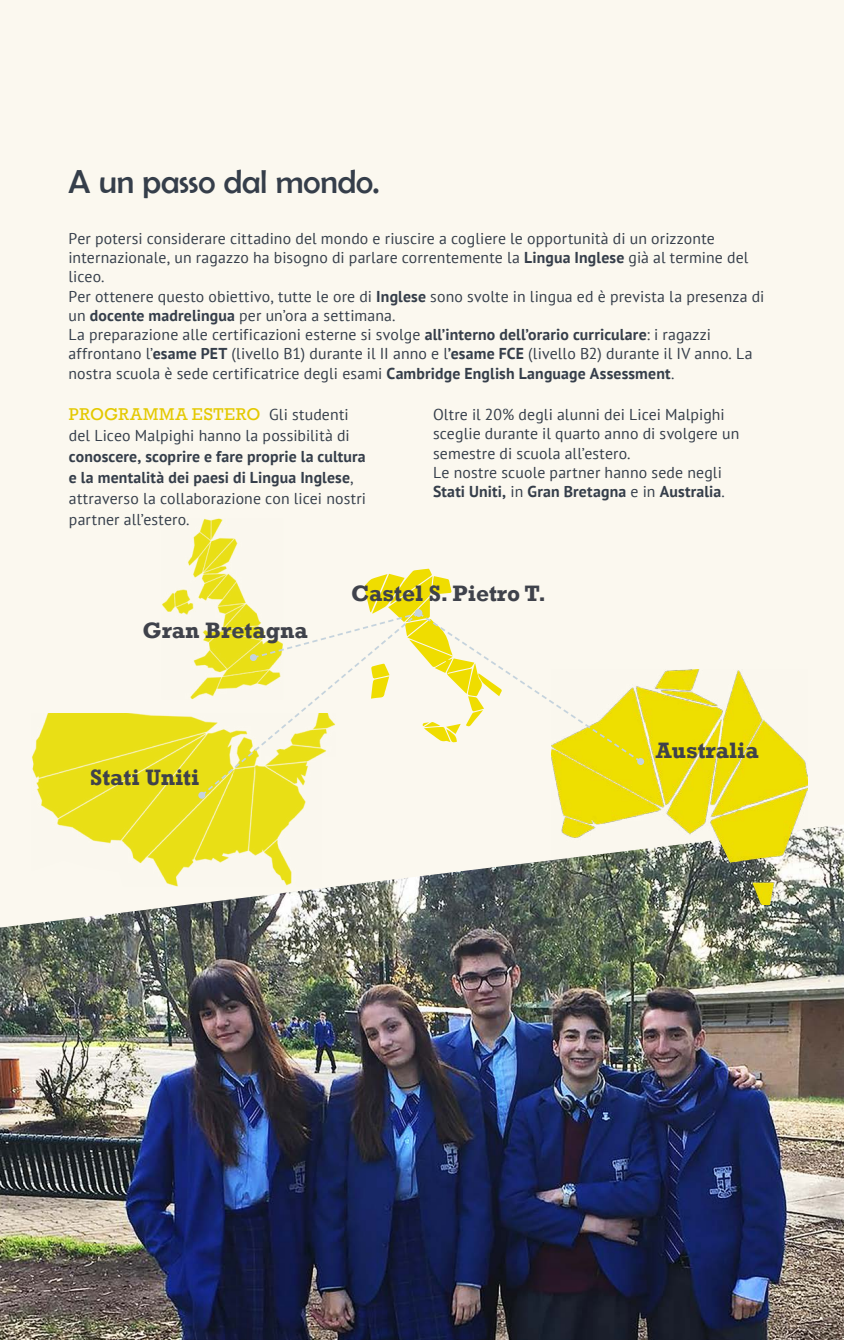
<style>
.page{position:relative;width:844px;height:1340px;background:#fff}
.page>*{position:absolute;margin:0;border:0;box-sizing:border-box;transform-origin:0 0}
.t1{font:33.25px "Berlin Sans FB";letter-spacing:-.005em;color:#353e4a}
.t2{font:700 22.93px "Rockwell";color:#3f424b}
.t3{font:17.5px "Rockwell";letter-spacing:.035em;color:#e4c900}
.t4{font:15.75px/19.2px "PT Sans";letter-spacing:.01em;color:#353e4a}
.t5{font:700 15.75px/21px "PT Sans";letter-spacing:.01em;color:#353e4a}
.s1{font-weight:700}
.s2{font-family:"PT Sans";font-size:15.75px;color:#353e4a}
.s3{font-weight:400}
</style>
<div class="page">
<div style="left:0;top:0;width:843px;height:1339px;background:#fbf8ef"></div>
<img style="left:0;top:825px;width:843px;height:514px">
<img style="left:162px;top:518px;width:76px;height:182px">
<img style="left:5px;top:713px;width:356px;height:228px">
<svg style="left:198px;top:791px;width:7px;height:8px"></svg>
<img style="left:551px;top:670px;width:256px;height:234px">
<svg style="left:199px;top:568px;width:444px;height:229px"></svg>
<div style="left:415px;top:609px;width:7px;height:8px;background:#c5d3dd;border-radius:50%"></div>
<div style="left:637px;top:758px;width:7px;height:7px;background:#c5d3dd;border-radius:50%"></div>
<h1 class="t1" style="left:68px;top:163px;width:313px">A un passo dal mondo.</h1>
<p class="t4" style="left:68px;top:228px;width:697px">Per potersi considerare cittadino del mondo e riuscire a cogliere le opportunità di un orizzonte internazionale, un ragazzo ha bisogno di parlare correntemente la <span class="s1">Lingua Inglese</span> già al termine del liceo.<br>Per ottenere questo obiettivo, tutte le ore di <span class="s1">Inglese</span> sono svolte in lingua ed è prevista la presenza di un <span class="s1">docente madrelingua</span> per un’ora a settimana.<br>La preparazione alle certificazioni esterne si svolge <span class="s1">all’interno dell’orario curriculare</span>: i ragazzi affrontano l’<span class="s1">esame PET</span> (livello B1) durante il II anno e l<span class="s1">’esame FCE</span> (livello B2) durante il IV anno. La nostra scuola è sede certificatrice degli esami <span class="s1">Cambridge English Language Assessment</span>.</p>
<p class="t3" style="left:69px;top:404px;width:281px">PROGRAMMA ESTERO <span class="s2">Gli studenti</span></p>
<p class="t4" style="left:69px;top:425px;width:282px">del Liceo Malpighi hanno la possibilità di</p>
<p class="t5" style="left:69px;top:446px;width:299px">conoscere, scoprire e fare proprie la cultura e la mentalità dei paesi di Lingua Inglese<span class="s3">, attraverso la collaborazione con licei nostri partner all’estero.</span></p>
<p class="t4" style="left:433px;top:404px;width:308px">Oltre il 20% degli alunni dei Licei Malpighi sceglie durante il quarto anno di svolgere un semestre di scuola all’estero.<br>Le nostre scuole partner hanno sede negli <span class="s1">Stati Uniti,</span> in <span class="s1">Gran Bretagna</span> e in <span class="s1">Australia</span>.</p>
<h2 class="t2" style="left:142px;top:616px;width:167px">Gran Bretagna</h2>
<h2 class="t2" style="left:351px;top:579px;width:196px">Castel S. Pietro T.</h2>
<h2 class="t2" style="left:90px;top:763px;width:110px">Stati Uniti</h2>
<h2 class="t2" style="left:655px;top:736px;width:104px">Australia</h2>
</div>
